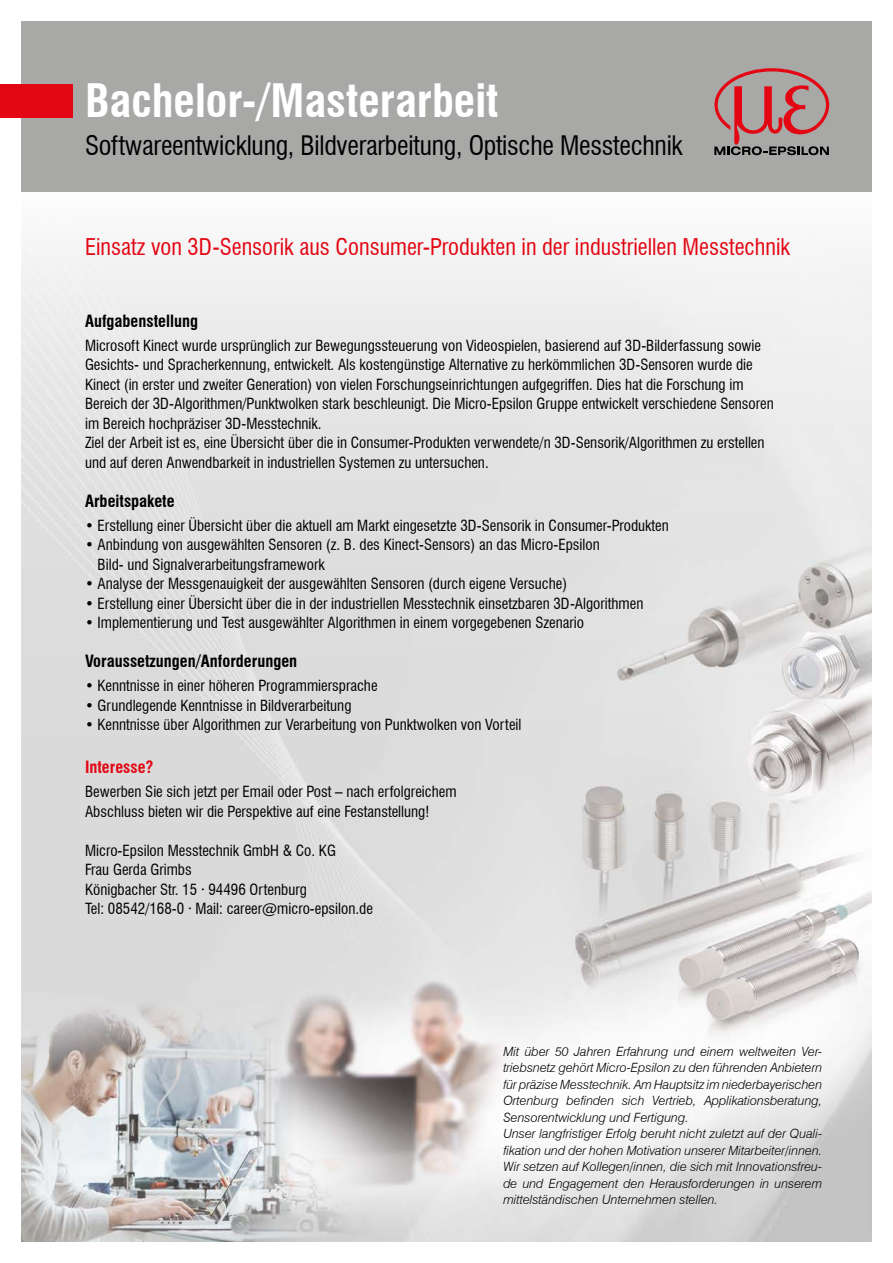
<style>
.page{position:relative;width:893px;height:1263px;background:#fff}
.page>*{position:absolute;margin:0;border:0;box-sizing:border-box;transform-origin:0 0}
.t1{font:700 condensed 45px "Swiss 721 BT";color:#fff}
.t2{font:condensed 26.25px "Swiss 721 BT";letter-spacing:-.01em;color:#000}
.t3{font:condensed 22.5px "Swiss 721 BT";color:#e30613}
.t4{font:700 condensed 16.5px "Swiss 721 BT";color:#000}
.t5{font:700 condensed 16.5px "Swiss 721 BT";color:#e30613}
.t6{font:condensed 15px/19.5px "Swiss 721 BT";color:#000}
.t7{font:italic 300 12.75px/16.5px "Swiss 721 BT";color:#000}
</style>
<div class="page">
<img style="left:21px;top:191px;width:851px;height:1050px">
<div style="left:21px;top:21px;width:851px;height:170px;background:#a8a8a7"></div>
<div style="left:0;top:84px;width:73px;height:34px;background:#e30613"></div>
<svg style="left:714px;top:68px;width:115px;height:87px"></svg>
<h1 class="t1" style="left:85px;top:74px;width:415px">Bachelor-/Masterarbeit</h1>
<h2 class="t2" style="left:85px;top:130px;width:599px">Softwareentwicklung, Bildverarbeitung, Optische Messtechnik</h2>
<h3 class="t3" style="left:85px;top:234px;width:706px">Einsatz von 3D-Sensorik aus Consumer-Produkten in der industriellen Messtechnik</h3>
<p class="t4" style="left:85px;top:311px;width:115px">Aufgabenstellung</p>
<p class="t6" style="left:85px;top:336px;width:690px">Microsoft Kinect wurde ursprünglich zur Bewegungssteuerung von Videospielen, basierend auf 3D-Bilderfassung sowie Gesichts- und Spracherkennung, entwickelt. Als kostengünstige Alternative zu herkömmlichen 3D-Sensoren wurde die Kinect (in erster und zweiter Generation) von vielen Forschungseinrichtungen aufgegriffen. Dies hat die Forschung im Bereich der 3D-Algorithmen/Punktwolken stark beschleunigt. Die Micro-Epsilon Gruppe entwickelt verschiedene Sensoren im Bereich hochpräziser 3D-Messtechnik.<br>Ziel der Arbeit ist es, eine Übersicht über die in Consumer-Produkten verwendete/n 3D-Sensorik/Algorithmen zu erstellen und auf deren Anwendbarkeit in industriellen Systemen zu untersuchen.</p>
<p class="t4" style="left:85px;top:491px;width:91px">Arbeitspakete</p>
<p class="t6" style="left:85px;top:515px;width:585px">• Erstellung einer Übersicht über die aktuell am Markt eingesetzte 3D-Sensorik in Consumer-Produkten</p>
<p class="t6" style="left:98px;top:535px;width:504px;text-indent:-13px">• Anbindung von ausgewählten Sensoren (z. B. des Kinect-Sensors) an das Micro-Epsilon<br>Bild- und Signalverarbeitungsframework</p>
<p class="t6" style="left:85px;top:574px;width:484px">• Analyse der Messgenauigkeit der ausgewählten Sensoren (durch eigene Versuche)</p>
<p class="t6" style="left:85px;top:593px;width:560px">• Erstellung einer Übersicht über die in der industriellen Messtechnik einsetzbaren 3D-Algorithmen</p>
<p class="t6" style="left:85px;top:613px;width:501px">• Implementierung und Test ausgewählter Algorithmen in einem vorgegebenen Szenario</p>
<p class="t4" style="left:85px;top:651px;width:214px">Voraussetzungen/Anforderungen</p>
<p class="t6" style="left:85px;top:676px;width:294px">• Kenntnisse in einer höheren Programmiersprache</p>
<p class="t6" style="left:85px;top:695px;width:268px">• Grundlegende Kenntnisse in Bildverarbeitung</p>
<p class="t6" style="left:85px;top:715px;width:438px">• Kenntnisse über Algorithmen zur Verarbeitung von Punktwolken von Vorteil</p>
<p class="t5" style="left:85px;top:757px;width:70px">Interesse?</p>
<p class="t6" style="left:85px;top:782px;width:373px">Bewerben Sie sich jetzt per Email oder Post – nach erfolgreichem<br>Abschluss bieten wir die Perspektive auf eine Festanstellung!</p>
<p class="t6" style="left:85px;top:840px;width:289px">Micro-Epsilon Messtechnik GmbH &amp; Co. KG<br>Frau Gerda Grimbs<br>Königbacher Str. 15 ∙ 94496 Ortenburg<br>Tel: 08542/168-0 ∙ Mail: career@micro-epsilon.de</p>
<p class="t7" style="left:503px;top:1043px;width:320px">Mit über 50 Jahren Erfahrung und einem weltweiten Ver&shy;triebsnetz gehört Micro-Epsilon zu den führenden Anbietern für präzise Messtechnik. Am Hauptsitz im niederbayerischen Ortenburg befinden sich Vertrieb, Applikationsberatung, Sensorentwicklung und Fertigung.<br>Unser langfristiger Erfolg beruht nicht zuletzt auf der Quali&shy;fikation und der hohen Motivation unserer Mitarbeiter/innen.<br>Wir setzen auf Kollegen/innen, die sich mit Innovationsfreu&shy;de und Engagement den Herausforderungen in unserem mittelständischen Unternehmen stellen.</p>
</div>
